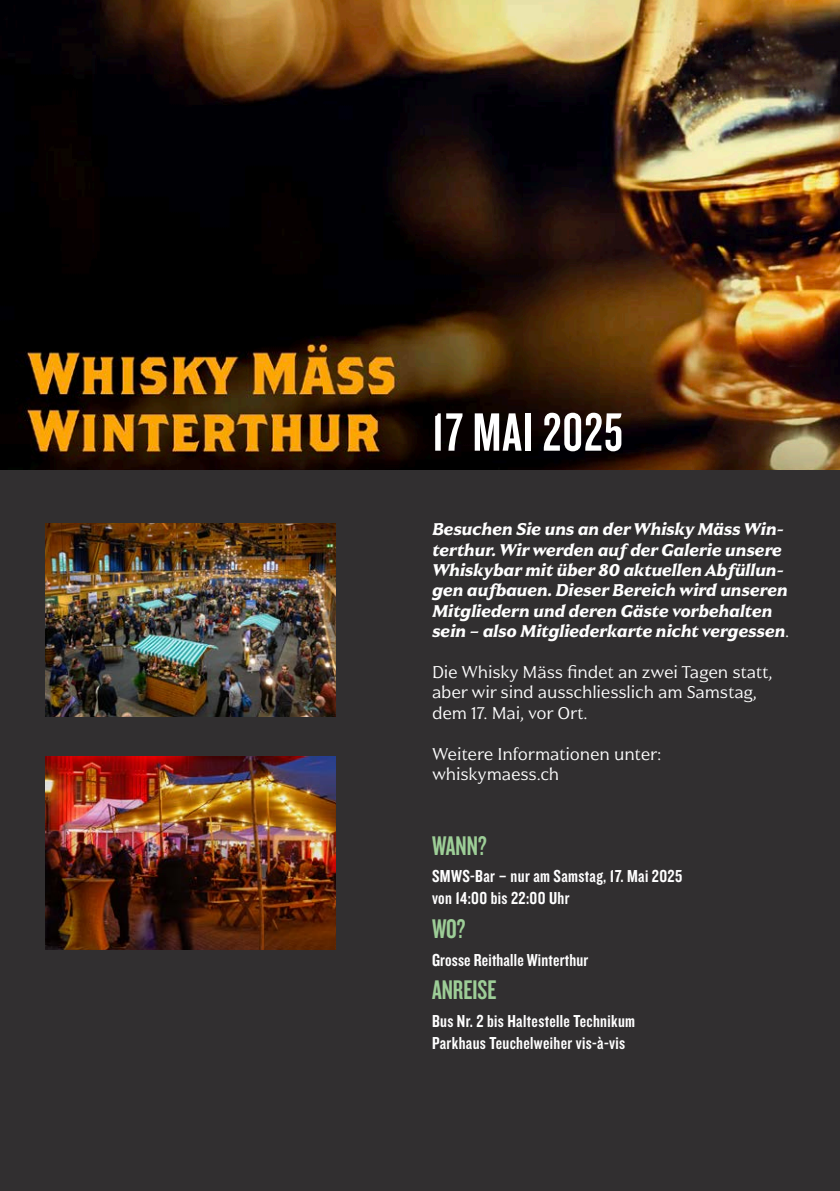
<style>
.page{position:relative;width:840px;height:1191px;background:#fff}
.page>*{position:absolute;margin:0;border:0;box-sizing:border-box;transform-origin:0 0}
.t1{font:56px "Knockout 48 Featherweight";letter-spacing:.02em;color:#fff}
.t2{font:28px "Knockout 48 Featherweight";color:#9dce97}
.t3{font:18px/22px "Knockout 49 Liteweight";letter-spacing:.02em;color:#fff}
.t4{font:17px/20.4px "Civane Nor Bol It";letter-spacing:-.01em;color:#fff}
.t5{font:17px/20.4px "Civane Nor Boo";letter-spacing:-.01em;color:#fff}
.s1{font-family:"Civane Nor Boo"}
</style>
<div class="page">
<div style="left:0;top:0;width:839px;height:1191px;background:#312f30"></div>
<img style="left:0;top:0;width:839px;height:470px">
<img style="left:45px;top:523px;width:290px;height:193px">
<img style="left:45px;top:756px;width:290px;height:193px">
<h1 class="t1" style="left:432px;top:398px;width:192px">17 MAI 2025</h1>
<p class="t4" style="left:432px;top:519px;width:358px">Besuchen Sie uns an der Whisky Mäss Win&shy;terthur. Wir werden auf der Galerie unsere Whiskybar mit über 80 aktuellen Abfüllun&shy;gen aufbauen. Dieser Bereich wird unseren Mitgliedern und deren Gäste vorbehalten sein – also Mitgliederkarte nicht vergessen<span class="s1">.</span></p>
<p class="t5" style="left:432px;top:662px;width:342px">Die Whisky Mäss findet an zwei Tagen statt, aber wir sind ausschliesslich am Samstag, dem 17. Mai, vor Ort.</p>
<p class="t5" style="left:432px;top:743px;width:231px">Weitere Informationen unter: whiskymaess.ch</p>
<h2 class="t2" style="left:432px;top:828px;width:56px">WANN?</h2>
<p class="t3" style="left:432px;top:864px;width:251px">SMWS-Bar – nur am Samstag, 17. Mai 2025 von 14:00 bis 22:00 Uhr</p>
<h2 class="t2" style="left:432px;top:911px;width:35px">WO?</h2>
<p class="t3" style="left:432px;top:948px;width:158px">Grosse Reithalle Winterthur</p>
<h2 class="t2" style="left:432px;top:973px;width:66px">ANREISE</h2>
<p class="t3" style="left:432px;top:1009px;width:204px">Bus Nr. 2 bis Haltestelle Technikum<br>Parkhaus Teuchelweiher vis-à-vis</p>
</div>
